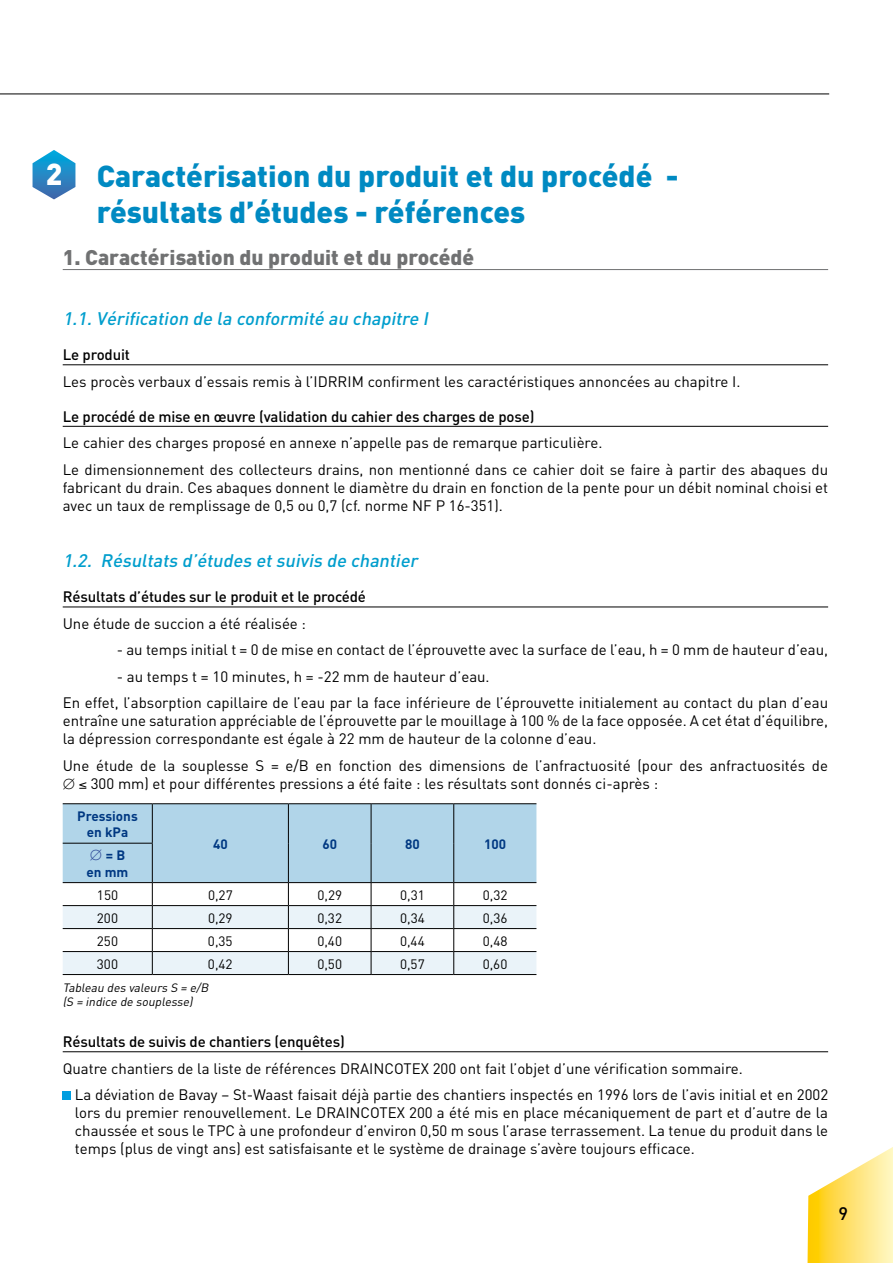
<style>
.page{position:relative;width:893px;height:1263px;background:#fff}
.page>*{position:absolute;margin:0;border:0;box-sizing:border-box;transform-origin:0 0}
.t1{font:900 30px/36px "DIN";color:#008ac2}
.t2{font:900 30px "DIN";color:#fff}
.t3{font:900 21px "DIN";color:#707172}
.t4{font:italic 500 18px "DIN";color:#009ecd}
.t5{font:500 18px "DIN";color:#000}
.t6{font:15px/18px "DIN";color:#000}
.t7{font:500 15px "DIN";letter-spacing:-.01em;color:#000}
.t8{font:13.5px "DIN";color:#000}
.t9{font:700 13.5px/16.2px "DIN";color:#003882;text-align:center}
.t10{font:italic 12px/14.4px "DIN";color:#000}
.s1{color:#2f4a97}
</style>
<div class="page">
<svg style="left:807px;top:1147px;width:86px;height:116px"></svg>
<hr style="left:63px;top:269px;width:765px;height:1px;background:#707172">
<hr style="left:63px;top:364px;width:765px;height:1px;background:#000">
<hr style="left:63px;top:426px;width:765px;height:1px;background:#000">
<hr style="left:63px;top:607px;width:765px;height:1px;background:#000">
<hr style="left:63px;top:1051px;width:765px;height:1px;background:#000">
<hr style="left:454px;top:803px;width:82px;height:1px;background:#000">
<hr style="left:454px;top:974px;width:82px;height:1px;background:#000">
<hr style="left:152px;top:803px;width:136px;height:1px;background:#000">
<hr style="left:288px;top:803px;width:83px;height:1px;background:#000">
<hr style="left:371px;top:803px;width:83px;height:1px;background:#000">
<hr style="left:152px;top:974px;width:136px;height:1px;background:#000">
<hr style="left:288px;top:974px;width:83px;height:1px;background:#000">
<hr style="left:371px;top:974px;width:83px;height:1px;background:#000">
<hr style="left:63px;top:803px;width:89px;height:1px;background:#000">
<svg style="left:63px;top:804px;width:473px;height:170px"></svg>
<hr style="left:63px;top:974px;width:89px;height:1px;background:#000">
<div style="left:63px;top:1092px;width:8px;height:8px;background:#009ee0"></div>
<hr style="left:0;top:94px;width:829px;height:1px;background:#000">
<svg style="left:33px;top:150px;width:42px;height:49px"></svg>
<h1 class="t1" style="left:97px;top:156px;width:583px">Caractérisation du produit et du procédé - résultats d’études - références</h1>
<h2 class="t3" style="left:63px;top:243px;width:413px">1. Caractérisation du produit et du procédé</h2>
<h1 class="t2" style="left:46px;top:155px;width:18px">2</h1>
<p class="t4" style="left:63px;top:307px;width:371px">1.1.Vérification de la conformité au chapitre I</p>
<p class="t7" style="left:63px;top:345px;width:69px">Le produit</p>
<p class="t6" style="left:63px;top:372px;width:679px">Les procès verbaux d’essais remis à l’IDRRIM confirment les caractéristiques annoncées au chapitre I.</p>
<p class="t7" style="left:63px;top:407px;width:473px">Le procédé de mise en œuvre (validation du cahier des charges de pose)</p>
<p class="t6" style="left:63px;top:429px;width:767px;line-height:26.5px">Le cahier des charges proposé en annexe n’appelle pas de remarque particulière.<br>Le dimensionnement des collecteurs drains, non mentionné dans ce cahier doit se faire à partir des abaques du</p>
<p class="t6" style="left:63px;top:478px;width:767px">fabricant du drain. Ces abaques donnent le diamètre du drain en fonction de la pente pour un débit nominal choisi et avec un taux de remplissage de 0,5 ou 0,7 (cf. norme NF P 16-351).</p>
<p class="t4" style="left:63px;top:549px;width:360px">1.2. Résultats d’études etsuivis de chantier</p>
<p class="t7" style="left:63px;top:587px;width:305px">Résultats d’études sur le produit et le procédé</p>
<p class="t6" style="left:63px;top:614px;width:245px">Une étude de succion a été réalisée :</p>
<p class="t6" style="left:117px;top:641px;width:713px">- au temps initial t = 0 de mise en contact de l’éprouvette avec la surface de l’eau, h = 0 mm de hauteur d’eau,</p>
<p class="t6" style="left:63px;top:663px;width:767px;line-height:26.5px;text-indent:54px">- au temps t = 10 minutes, h = -22 mm de hauteur d’eau.<br>En effet, l’absorption capillaire de l’eau par la face inférieure de l’éprouvette initialement au contact du plan d’eau</p>
<p class="t6" style="left:63px;top:712px;width:767px">entraîne une saturation appréciable de l’éprouvette par le mouillage à 100 % de la face opposée. A cet état d’équilibre, la dépression correspondante est égale à 22 mm de hauteur de la colonne d’eau.</p>
<p class="t6" style="left:63px;top:756px;width:767px">Une étude de la souplesse S = e/B en fonction des dimensions de l’anfractuosité (pour des anfractuosités de ∅ ≤ 300 mm) et pour différentes pressions a été faite : les résultats sont donnés ci-après :</p>
<p class="t9" style="left:77px;top:807px;width:62px">Pressions en kPa</p>
<p class="t9" style="left:213px;top:835px;width:16px">40</p>
<p class="t9" style="left:322px;top:835px;width:16px">60</p>
<p class="t9" style="left:405px;top:835px;width:16px">80</p>
<p class="t9" style="left:484px;top:835px;width:23px">100</p>
<p class="t9" style="left:87px;top:847px;width:43px;text-align:left"><span class="s1">∅</span> = B en mm</p>
<p class="t8" style="left:97px;top:886px;width:23px">150</p>
<p class="t8" style="left:208px;top:886px;width:26px">0,27</p>
<p class="t8" style="left:317px;top:886px;width:26px">0,29</p>
<p class="t8" style="left:400px;top:886px;width:26px">0,31</p>
<p class="t8" style="left:483px;top:886px;width:26px">0,32</p>
<p class="t8" style="left:97px;top:909px;width:23px">200</p>
<p class="t8" style="left:208px;top:909px;width:26px">0,29</p>
<p class="t8" style="left:317px;top:909px;width:26px">0,32</p>
<p class="t8" style="left:400px;top:909px;width:26px">0,34</p>
<p class="t8" style="left:483px;top:909px;width:26px">0,36</p>
<p class="t8" style="left:97px;top:932px;width:23px">250</p>
<p class="t8" style="left:208px;top:932px;width:26px">0,35</p>
<p class="t8" style="left:317px;top:932px;width:26px">0,40</p>
<p class="t8" style="left:400px;top:932px;width:26px">0,44</p>
<p class="t8" style="left:483px;top:932px;width:26px">0,48</p>
<p class="t8" style="left:97px;top:955px;width:23px">300</p>
<p class="t8" style="left:208px;top:955px;width:26px">0,42</p>
<p class="t8" style="left:317px;top:955px;width:26px">0,50</p>
<p class="t8" style="left:400px;top:955px;width:26px">0,57</p>
<p class="t8" style="left:483px;top:955px;width:26px">0,60</p>
<p class="t10" style="left:63px;top:980px;width:150px">Tableau des valeurs S = e/B (S = indice de souplesse)</p>
<p class="t7" style="left:63px;top:1032px;width:284px">Résultats de suivis de chantiers (enquêtes)</p>
<p class="t6" style="left:75px;top:1055px;width:755px;line-height:26.5px;text-indent:-12px">Quatre chantiers de la liste de références DRAINCOTEX 200 ont fait l’objet d’une vérification sommaire.<br>La déviation de Bavay – St-Waast faisait déjà partie des chantiers inspectés en 1996 lors de l’avis initial et en 2002</p>
<p class="t6" style="left:75px;top:1103px;width:755px;text-align:justify">lors du premier renouvellement. Le DRAINCOTEX 200 a été mis en place mécaniquement de part et d’autre de la chaussée et sous le TPC à une profondeur d’environ 0,50 m sous l’arase terrassement. La tenue du produit dans le temps (plus de vingt ans) est satisfaisante et le système de drainage s’avère toujours efficace.</p>
<p class="t5" style="left:838px;top:1201px;width:11px">9</p>
</div>
